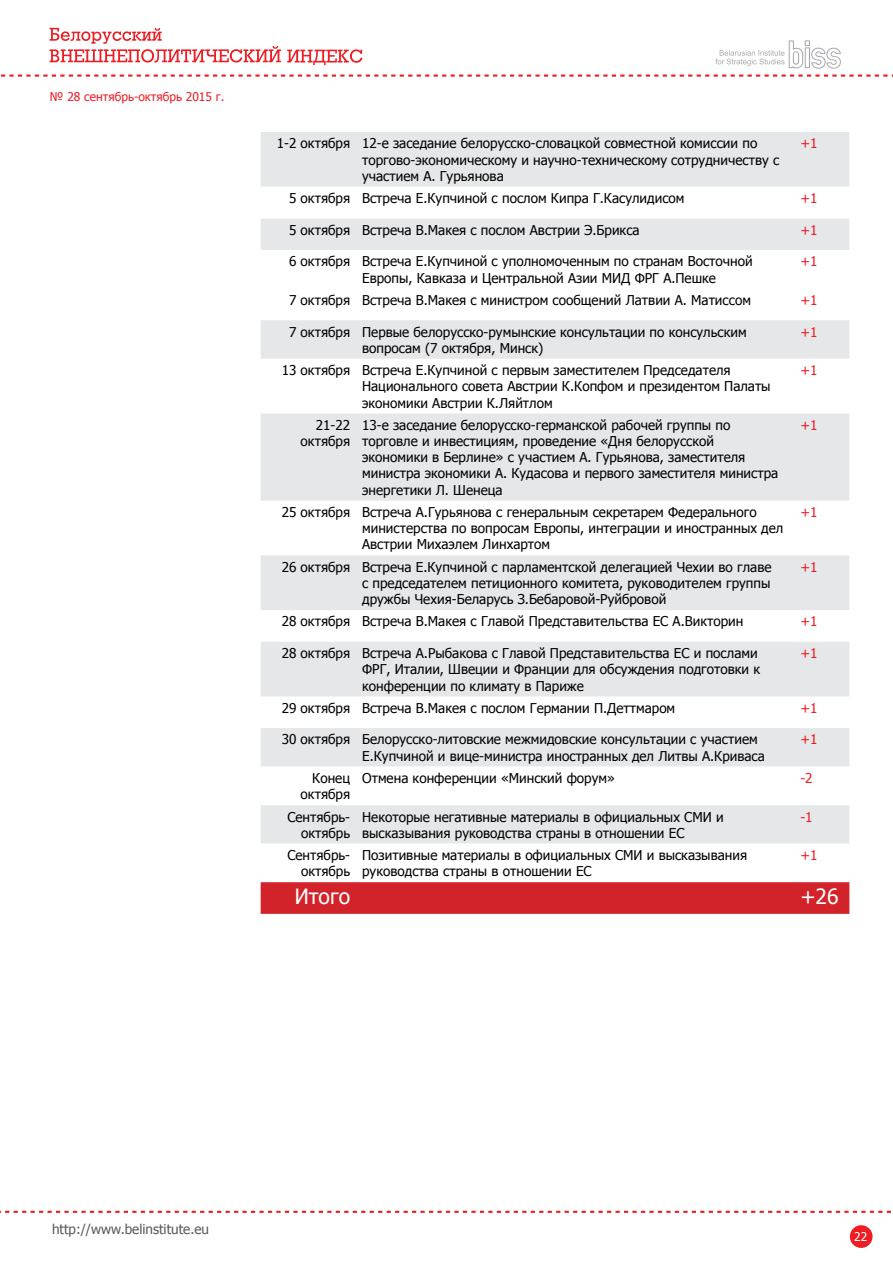
<style>
.page{position:relative;width:893px;height:1263px;background:#fff}
.page>*{position:absolute;margin:0;border:0;box-sizing:border-box;transform-origin:0 0}
.t1{font:21px "Tahoma";color:#fff}
.t2{font:13.5px/16.2px "Tahoma";color:#000}
.t3{font:13.5px "Tahoma";color:#ed1d24}
.t4{font:13.5px "Tahoma";color:#58595b}
.t5{font:12px "Tahoma";color:#ed1d24}
.t6{font:12px "Tahoma";color:#fff}
</style>
<div class="page">
<div style="left:850px;top:1225px;width:22px;height:23px;background:#ed1d24;border-radius:50%"></div>
<svg style="left:0;top:1211px;width:891px;height:2px"></svg>
<svg style="left:2px;top:75px;width:891px;height:2px"></svg>
<svg style="left:50px;top:28px;width:231px;height:35px"></svg>
<svg style="left:287px;top:49px;width:75px;height:16px"></svg>
<svg style="left:715px;top:40px;width:126px;height:29px"></svg>
<div style="left:261px;top:132px;width:588px;height:55px;background:#e6e7e8"></div>
<svg style="left:261px;top:219px;width:588px;height:625px;fill:#e6e7e8"></svg>
<div style="left:261px;top:882px;width:588px;height:32px;background:#d2232a"></div>
<p class="t5" style="left:50px;top:89px;width:176px">№ 28 сентябрь-октябрь 2015 г.</p>
<p class="t2" style="left:362px;top:135px;width:419px;text-indent:-85px">1-2 октября 12-е заседание белорусско-словацкой совместной комиссии по торгово-экономическому и научно-техническому сотрудничеству с участием А. Гурьянова</p>
<p class="t3" style="left:800px;top:134px;width:19px">+1</p>
<p class="t2" style="left:289px;top:189px;width:397px">5 октября Встреча Е.Купчиной с послом Кипра Г.Касулидисом</p>
<p class="t3" style="left:800px;top:189px;width:19px">+1</p>
<p class="t2" style="left:289px;top:221px;width:352px">5 октября Встреча В.Макея с послом Австрии Э.Брикса</p>
<p class="t3" style="left:800px;top:221px;width:19px">+1</p>
<p class="t2" style="left:362px;top:253px;width:392px;text-indent:-73px">6 октября Встреча Е.Купчиной с уполномоченным по странам Восточной<br>Европы, Кавказа и Центральной Азии МИД ФРГ А.Пешке</p>
<p class="t3" style="left:800px;top:252px;width:19px">+1</p>
<p class="t2" style="left:289px;top:291px;width:463px">7 октября Встреча В.Макея с министром сообщений Латвии А. Матиссом</p>
<p class="t3" style="left:800px;top:291px;width:19px">+1</p>
<p class="t2" style="left:362px;top:323px;width:386px;text-indent:-73px">7 октября Первые белорусско-румынские консультации по консульским вопросам (7 октября, Минск)</p>
<p class="t3" style="left:800px;top:323px;width:19px">+1</p>
<p class="t2" style="left:362px;top:361px;width:410px;text-indent:-80px">13 октября Встреча Е.Купчиной с первым заместителем Председателя<br>Национального совета Австрии К.Копфом и президентом Палаты экономики Австрии К.Ляйтлом</p>
<p class="t3" style="left:800px;top:361px;width:19px">+1</p>
<p class="t2" style="left:301px;top:416px;width:51px;text-align:right">21-22 октября</p>
<p class="t2" style="left:362px;top:416px;width:418px">13-е заседание белорусско-германской рабочей группы по торговле и инвестициям, проведение «Дня белорусской экономики в Берлине» с участием А. Гурьянова, заместителя министра экономики А. Кудасова и первого заместителя министра энергетики Л. Шенеца</p>
<p class="t3" style="left:800px;top:416px;width:19px">+1</p>
<p class="t2" style="left:362px;top:503px;width:423px;text-indent:-80px">25 октября Встреча А.Гурьянова с генеральным секретарем Федерального министерства по вопросам Европы, интеграции и иностранных дел<br>Австрии Михаэлем Линхартом</p>
<p class="t3" style="left:800px;top:503px;width:19px">+1</p>
<p class="t2" style="left:362px;top:558px;width:411px;text-align:justify;text-indent:-80px">26 октября Встреча Е.Купчиной с парламентской делегацией Чехии во главе с председателем петиционного комитета, руководителем группы дружбы Чехия-Беларусь З.Бебаровой-Руйбровой</p>
<p class="t3" style="left:800px;top:558px;width:19px">+1</p>
<p class="t2" style="left:282px;top:613px;width:463px">28 октября Встреча В.Макея с Главой Представительства ЕС А.Викторин</p>
<p class="t3" style="left:800px;top:612px;width:19px">+1</p>
<p class="t2" style="left:362px;top:644px;width:399px;text-indent:-80px">28 октября Встреча А.Рыбакова с Главой Представительства ЕС и послами<br>ФРГ, Италии, Швеции и Франции для обсуждения подготовки к конференции по климату в Париже</p>
<p class="t3" style="left:800px;top:644px;width:19px">+1</p>
<p class="t2" style="left:282px;top:699px;width:395px">29 октября Встреча В.Макея с послом Германии П.Деттмаром</p>
<p class="t3" style="left:800px;top:699px;width:19px">+1</p>
<p class="t2" style="left:362px;top:731px;width:404px;text-indent:-80px">30 октября Белорусско-литовские межмидовские консультации с участием<br>Е.Купчиной и вице-министра иностранных дел Литвы А.Криваса</p>
<p class="t3" style="left:800px;top:730px;width:19px">+1</p>
<p class="t2" style="left:301px;top:769px;width:51px;text-align:right">Конец октября</p>
<p class="t2" style="left:362px;top:769px;width:254px">Отмена конференции «Минский форум»</p>
<p class="t3" style="left:800px;top:769px;width:14px">-2</p>
<p class="t2" style="left:287px;top:808px;width:64px;text-align:right">Сентябрь&shy;октябрь</p>
<p class="t2" style="left:362px;top:808px;width:363px">Некоторые негативные материалы в официальных СМИ и высказывания руководства страны в отношении ЕС</p>
<p class="t3" style="left:800px;top:807px;width:14px">-1</p>
<p class="t2" style="left:287px;top:846px;width:64px;text-align:right">Сентябрь&shy;октябрь</p>
<p class="t2" style="left:362px;top:846px;width:386px">Позитивные материалы в официальных СМИ и высказывания руководства страны в отношении ЕС</p>
<p class="t3" style="left:800px;top:846px;width:19px">+1</p>
<h1 class="t1" style="left:295px;top:882px;width:57px">Итого</h1>
<h1 class="t1" style="left:800px;top:882px;width:40px">+26</h1>
<p class="t4" style="left:52px;top:1220px;width:159px">http://www.belinstitute.eu</p>
<p class="t6" style="left:854px;top:1229px;width:15px">22</p>
</div>
